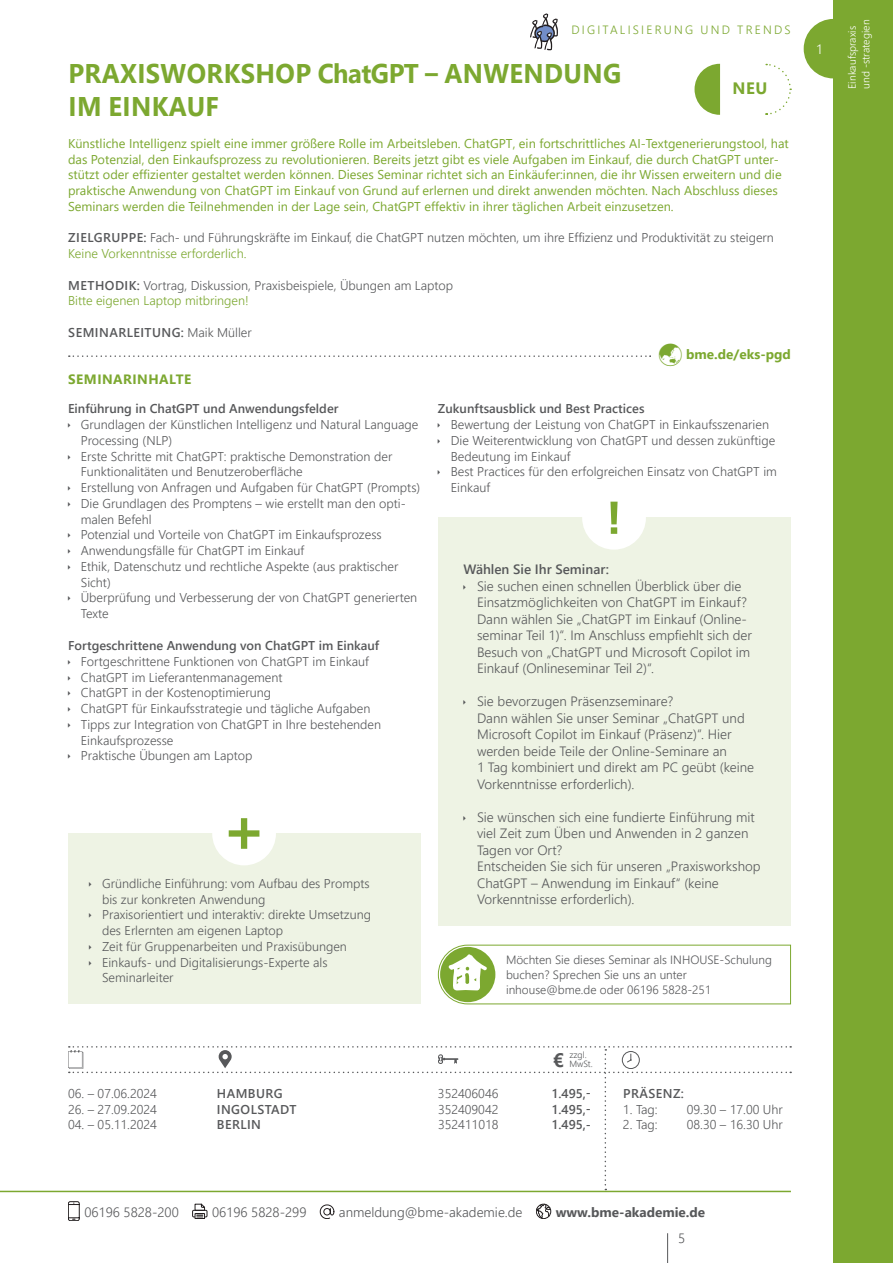
<style>
.page{position:relative;width:893px;height:1263px;background:#fff}
.page>*{position:absolute;margin:0;border:0;box-sizing:border-box;transform-origin:0 0}
.t1{font:700 27px/33px "Segoe UI";letter-spacing:.015em;color:#7ca830;scale:.95 1}
.t2{font:700 19.5px "Segoe UI";color:#57585a}
.t3{font:700 16.5px "Segoe UI";color:#7ca830}
.t4{font:300 13.5px/16.5px "Segoe UI";color:#57585a}
.t5{font:600 13.5px "Segoe UI";color:#57585a}
.t6{font:700 13.5px "Segoe UI";color:#57585a}
.t7{font:700 13.5px "Segoe UI";color:#7ca830}
.t8{font:700 13.5px "Segoe UI";letter-spacing:.035em;color:#7ca830}
.t9{font:300 13.5px "Segoe UI";color:#fff}
.t10{font:300 12.75px/15.8px "Segoe UI";color:#57585a}
.t11{font:12.75px/15.8px "Segoe UI";color:#7ca830}
.t12{font:600 12.75px "Segoe UI";color:#57585a}
.t13{font:600 12.75px "Segoe UI";letter-spacing:.035em;color:#57585a}
.t14{font:300 12px/15px "Segoe UI";color:#57585a}
.t15{font:300 12px "Segoe UI";letter-spacing:.185em;color:#7ca830}
.t16{font:300 10.5px/13.5px "Segoe UI";color:#fff}
.t17{font:300 9px/9px "Segoe UI";color:#57585a}
.s1{font-weight:600}
.s2{color:#7ca830}
.s3{font-weight:300}
</style>
<div class="page">
<hr style="left:0;top:1191px;width:791px;height:1px;background:#7ca830">
<svg style="left:68px;top:1046px;width:723px;height:144px"></svg>
<div style="left:804px;top:19px;width:59px;height:59px;background:#7ca830;border-radius:50%"></div>
<div style="left:833px;top:0;width:60px;height:1263px;background:#7ca830"></div>
<hr style="left:667px;top:1233px;width:1px;height:30px;background:#57585a">
<svg style="left:68px;top:1201px;width:12px;height:20px"></svg>
<div style="left:192px;top:1210px;width:15px;height:7px;border:1px solid #231f20"></div>
<svg style="left:195px;top:1204px;width:10px;height:15px"></svg>
<svg style="left:320px;top:1205px;width:14px;height:14px"></svg>
<svg style="left:536px;top:1204px;width:15px;height:15px"></svg>
<div style="left:536px;top:1204px;width:15px;height:15px;border:1px solid #231f20;border-radius:50%"></div>
<svg style="left:694px;top:64px;width:26px;height:51px"></svg>
<svg style="left:765px;top:63px;width:27px;height:52px"></svg>
<svg style="left:530px;top:13px;width:28px;height:37px"></svg>
<svg style="left:69px;top:355px;width:582px;height:2px"></svg>
<svg style="left:438px;top:944px;width:353px;height:61px"></svg>
<div style="left:68px;top:833px;width:353px;height:170px;background:#eef3e4"></div>
<div style="left:212px;top:801px;width:64px;height:64px;background:#fff;border-radius:50%"></div>
<svg style="left:229px;top:818px;width:30px;height:31px"></svg>
<div style="left:438px;top:518px;width:353px;height:408px;background:#eef3e4"></div>
<div style="left:582px;top:486px;width:64px;height:64px;background:#fff;border-radius:50%"></div>
<svg style="left:610px;top:502px;width:8px;height:32px"></svg>
<p class="t15" style="left:571px;top:19px;width:221px">DIGITALISIERUNG UND TRENDS</p>
<h1 class="t1" style="left:68px;top:55px;width:583px">PRAXISWORKSHOP ChatGPT – ANWENDUNG<br>IM EINKAUF</h1>
<p class="t11" style="left:68px;top:134px;width:722px">Künstliche Intelligenz spielt eine immer größere Rolle im Arbeitsleben. ChatGPT, ein fortschrittliches AI-Textgenerierungstool, hat das Potenzial, den Einkaufsprozess zu revolutionieren. Bereits jetzt gibt es viele Aufgaben im Einkauf, die durch ChatGPT unter&shy;stützt oder effizienter gestaltet werden können. Dieses Seminar richtet sich an Einkäufer:innen, die ihr Wissen erweitern und die praktische Anwendung von ChatGPT im Einkauf von Grund auf erlernen und direkt anwenden möchten. Nach Abschluss dieses Seminars werden die Teilnehmenden in der Lage sein, ChatGPT effektiv in ihrer täglichen Arbeit einzusetzen.</p>
<p class="t10" style="left:68px;top:229px;width:707px"><span class="s1">ZIELGRUPPE:</span> Fach- und Führungskräfte im Einkauf, die ChatGPT nutzen möchten, um ihre Effizienz und Produktivität zu steigern<br><span class="s2">Keine Vorkenntnisse erforderlich.</span></p>
<p class="t10" style="left:68px;top:276px;width:387px"><span class="s1">METHODIK:</span> Vortrag, Diskussion, Praxisbeispiele, Übungen am Laptop<br><span class="s2">Bitte eigenen Laptop mitbringen!</span></p>
<p class="t13" style="left:68px;top:320px;width:185px">SEMINARLEITUNG: <span class="s3">Maik Müller</span></p>
<p class="t7" style="left:686px;top:342px;width:106px">bme.de/eks-pgd</p>
<p class="t8" style="left:68px;top:366px;width:124px">SEMINARINHALTE</p>
<p class="t12" style="left:68px;top:397px;width:272px">Einführung in ChatGPT und Anwendungsfelder</p>
<p class="t10" style="left:81px;top:415px;width:341px">Grundlagen der Künstlichen Intelligenz und Natural Language Processing (NLP)<br>Erste Schritte mit ChatGPT: praktische Demonstration der Funktionalitäten und Benutzeroberfläche<br>Erstellung von Anfragen und Aufgaben für ChatGPT (Prompts)<br>Die Grundlagen des Promptens – wie erstellt man den opti&shy;malen Befehl<br>Potenzial und Vorteile von ChatGPT im Einkaufsprozess Anwendungsfälle für ChatGPT im Einkauf<br>Ethik, Datenschutz und rechtliche Aspekte (aus praktischer Sicht)<br>Überprüfung und Verbesserung der von ChatGPT generierten Texte</p>
<p class="t12" style="left:68px;top:634px;width:313px">Fortgeschrittene Anwendung von ChatGPT im Einkauf</p>
<p class="t10" style="left:81px;top:652px;width:302px">Fortgeschrittene Funktionen von ChatGPT im Einkauf ChatGPT im Lieferantenmanagement<br>ChatGPT in der Kostenoptimierung<br>ChatGPT für Einkaufsstrategie und tägliche Aufgaben Tipps zur Integration von ChatGPT in Ihre bestehenden Einkaufsprozesse<br>Praktische Übungen am Laptop</p>
<p class="t3" style="left:733px;top:72px;width:36px">NEU</p>
<p class="t12" style="left:438px;top:397px;width:208px">Zukunftsausblick und Best Practices</p>
<p class="t10" style="left:451px;top:415px;width:328px">Bewertung der Leistung von ChatGPT in Einkaufsszenarien Die Weiterentwicklung von ChatGPT und dessen zukünftige Bedeutung im Einkauf<br>Best Practices für den erfolgreichen Einsatz von ChatGPT im Einkauf</p>
<p class="t5" style="left:463px;top:557px;width:147px">Wählen Sie Ihr Seminar:</p>
<p class="t4" style="left:477px;top:576px;width:277px">Sie suchen einen schnellen Überblick über die Einsatzmöglichkeiten von ChatGPT im Einkauf?<br>Dann wählen Sie „ChatGPT im Einkauf (Online&shy;seminar Teil 1)“. Im Anschluss empfiehlt sich der Besuch von „ChatGPT und Microsoft Copilot im Einkauf (Onlineseminar Teil 2)“.</p>
<p class="t4" style="left:477px;top:692px;width:279px">Sie bevorzugen Präsenzseminare?<br>Dann wählen Sie unser Seminar „ChatGPT und Microsoft Copilot im Einkauf (Präsenz)“. Hier werden beide Teile der Online-Seminare an<br>1 Tag kombiniert und direkt am PC geübt (keine Vorkenntnisse erforderlich).</p>
<p class="t4" style="left:477px;top:807px;width:285px">Sie wünschen sich eine fundierte Einführung mit viel Zeit zum Üben und Anwenden in 2 ganzen Tagen vor Ort?<br>Entscheiden Sie sich für unseren „Praxisworkshop ChatGPT – Anwendung im Einkauf“ (keine Vorkenntnisse erforderlich).</p>
<p class="t10" style="left:102px;top:874px;width:271px">Gründliche Einführung: vom Aufbau des Prompts bis zur konkreten Anwendung<br>Praxisorientiert und interaktiv: direkte Umsetzung des Erlernten am eigenen Laptop<br>Zeit für Gruppenarbeiten und Praxisübungen Einkaufs- und Digitalisierungs-Experte als Seminarleiter</p>
<p class="t14" style="left:506px;top:951px;width:267px">Möchten Sie dieses Seminar als INHOUSE-Schulung buchen? Sprechen Sie uns an unter inhouse@bme.de oder 06196 5828-251</p>
<h2 class="t2" style="left:553px;top:1042px;width:13px">€</h2>
<p class="t17" style="left:569px;top:1050px;width:25px">zzgl.<br>MwSt.</p>
<p class="t10" style="left:68px;top:1084px;width:90px">06. – 07.06.2024</p>
<p class="t13" style="left:217px;top:1081px;width:67px">HAMBURG</p>
<p class="t10" style="left:438px;top:1084px;width:62px">352406046</p>
<p class="t12" style="left:551px;top:1081px;width:41px">1.495,-</p>
<p class="t10" style="left:68px;top:1100px;width:90px">26. – 27.09.2024</p>
<p class="t13" style="left:217px;top:1097px;width:81px">INGOLSTADT</p>
<p class="t10" style="left:438px;top:1100px;width:62px">352409042</p>
<p class="t12" style="left:551px;top:1097px;width:41px">1.495,-</p>
<p class="t10" style="left:68px;top:1116px;width:90px">04. – 05.11.2024</p>
<p class="t12" style="left:217px;top:1113px;width:46px">BERLIN</p>
<p class="t10" style="left:438px;top:1116px;width:62px">352411018</p>
<p class="t12" style="left:551px;top:1113px;width:41px">1.495,-</p>
<p class="t13" style="left:623px;top:1081px;width:62px">PRÄSENZ:</p>
<p class="t10" style="left:623px;top:1100px;width:36px">1. Tag:</p>
<p class="t10" style="left:687px;top:1100px;width:98px">09.30 – 17.00 Uhr</p>
<p class="t10" style="left:623px;top:1116px;width:36px">2. Tag:</p>
<p class="t10" style="left:687px;top:1116px;width:98px">08.30 – 16.30 Uhr</p>
<p class="t9" style="left:816px;top:37px;width:9px">1</p>
<p class="t16" style="left:844px;top:89px;width:71px;rotate:-90deg">Einkaufspraxis und -strategien</p>
<p class="t4" style="left:84px;top:1202px;width:96px">06196 5828-200</p>
<p class="t4" style="left:212px;top:1202px;width:96px">06196 5828-299</p>
<p class="t4" style="left:339px;top:1202px;width:185px">anmeldung@bme-akademie.de</p>
<p class="t6" style="left:556px;top:1199px;width:151px">www.bme-akademie.de</p>
<p class="t4" style="left:678px;top:1229px;width:9px">5</p>
</div>
